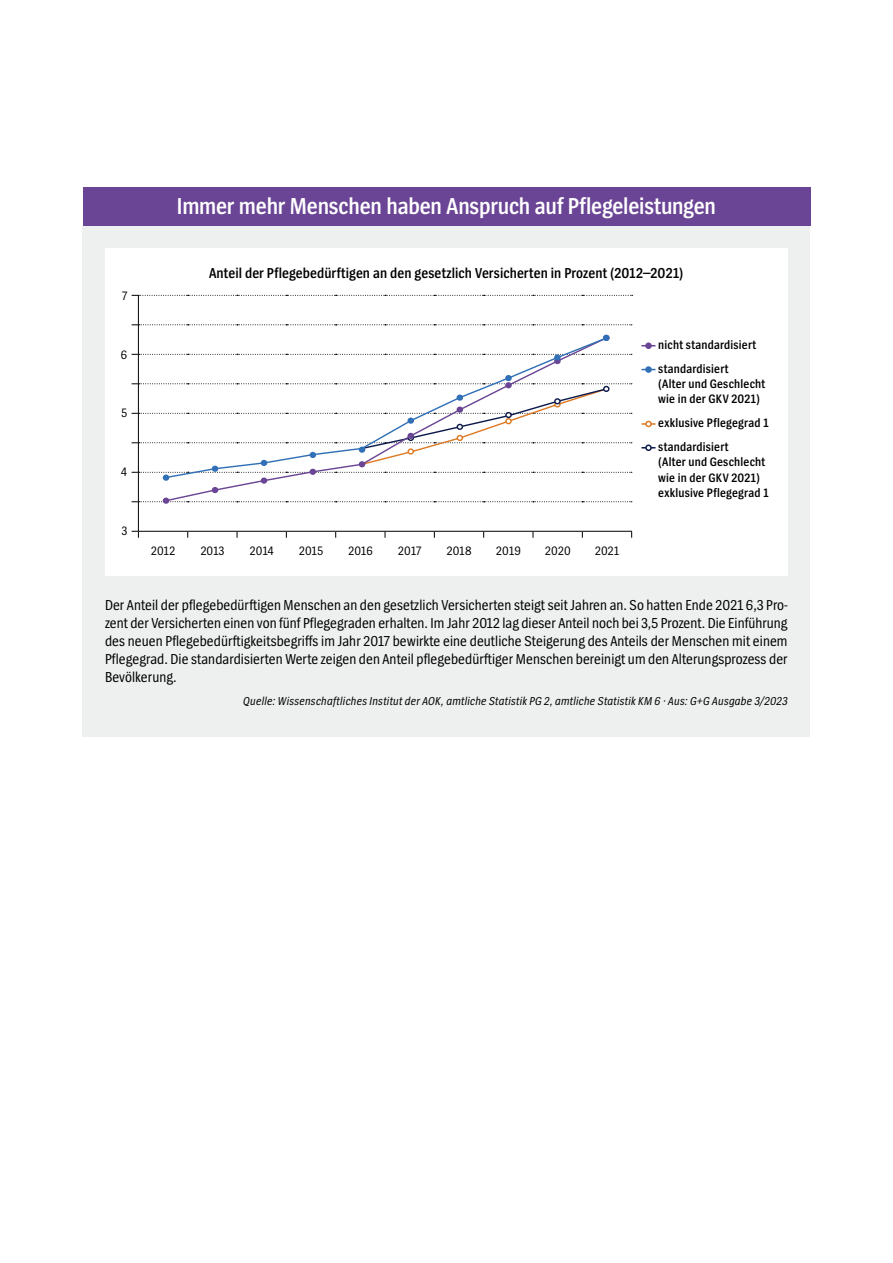
<style>
.page{position:relative;width:893px;height:1263px;background:#fff}
.page>*{position:absolute;margin:0;border:0;box-sizing:border-box;transform-origin:0 0}
.t1{font:600 24px "Spiegel Cd";letter-spacing:-.01em;color:#fff}
.t2{font:15px/18px "Spiegel Cd";letter-spacing:.005em;color:#000;text-align:justify}
.t3{font:600 15px "Spiegel Cd";color:#000}
.t4{font:600 12.75px/15.3px "Spiegel Cd";letter-spacing:.015em;color:#000}
.t5{font:12.75px "Spiegel Cd";letter-spacing:.005em;color:#000}
.t6{font:italic 12px "Spiegel Cd";letter-spacing:.02em;color:#000}
</style>
<div class="page">
<div style="left:82px;top:226px;width:728px;height:510px;background:#eef0ef"></div>
<div style="left:82px;top:188px;width:728px;height:38px;background:#6b4595"></div>
<div style="left:105px;top:248px;width:683px;height:328px;background:#fff"></div>
<div style="left:645px;top:342px;width:7px;height:7px;background:#6b4595;border-radius:50%"></div>
<svg style="left:645px;top:366px;width:7px;height:7px"></svg>
<svg style="left:641px;top:369px;width:14px;height:1px"></svg>
<svg style="left:641px;top:421px;width:14px;height:4px"></svg>
<div style="left:645px;top:421px;width:7px;height:6px;border:2px solid #dd7a23;border-radius:50%"></div>
<svg style="left:641px;top:445px;width:14px;height:5px"></svg>
<div style="left:645px;top:444px;width:7px;height:7px;border:2px solid #0d1a4c;border-radius:50%"></div>
<svg style="left:132px;top:295px;width:501px;height:243px"></svg>
<div style="left:407px;top:417px;width:7px;height:7px;background:#3170b6;border-radius:50%"></div>
<div style="left:457px;top:394px;width:6px;height:7px;background:#3170b6;border-radius:50%"></div>
<div style="left:505px;top:375px;width:7px;height:6px;background:#3170b6;border-radius:50%"></div>
<div style="left:554px;top:354px;width:7px;height:7px;background:#3170b6;border-radius:50%"></div>
<div style="left:603px;top:335px;width:7px;height:6px;background:#3170b6;border-radius:50%"></div>
<h1 class="t1" style="left:177px;top:193px;width:541px">Immer mehr Menschen haben Anspruch auf Pflegeleistungen</h1>
<p class="t5" style="left:122px;top:289px;width:7px">7</p>
<p class="t5" style="left:121px;top:347px;width:8px">6</p>
<p class="t5" style="left:122px;top:406px;width:7px">5</p>
<p class="t5" style="left:121px;top:465px;width:8px">4</p>
<p class="t5" style="left:122px;top:524px;width:7px">3</p>
<p class="t3" style="left:209px;top:265px;width:476px">Anteil der Pflegebedürftigen an den gesetzlich Versicherten in Prozent (2012–2021)</p>
<p class="t5" style="left:151px;top:543px;width:26px">2012</p>
<p class="t5" style="left:201px;top:543px;width:25px">2013</p>
<p class="t5" style="left:250px;top:543px;width:26px">2014</p>
<p class="t5" style="left:299px;top:543px;width:26px">2015</p>
<p class="t5" style="left:348px;top:543px;width:26px">2016</p>
<p class="t5" style="left:398px;top:543px;width:25px">2017</p>
<p class="t5" style="left:447px;top:543px;width:26px">2018</p>
<p class="t5" style="left:496px;top:543px;width:26px">2019</p>
<p class="t5" style="left:545px;top:543px;width:27px">2020</p>
<p class="t5" style="left:595px;top:543px;width:26px">2021</p>
<p class="t4" style="left:658px;top:333px;width:100px;line-height:23.9px">nicht standardisiert standardisiert</p>
<p class="t4" style="left:658px;top:376px;width:109px">(Alter und Geschlecht wie in der GKV 2021)</p>
<p class="t4" style="left:658px;top:411px;width:112px;line-height:23.9px">exklusive Pflegegrad 1 standardisiert</p>
<p class="t4" style="left:658px;top:455px;width:112px">(Alter und Geschlecht wie in der GKV 2021) exklusive Pflegegrad 1</p>
<p class="t2" style="left:105px;top:596px;width:684px">Der Anteil der pflegebedürftigen Menschen an den gesetzlich Versicherten steigt seit Jahren an. So hatten Ende 2021 6,3 Pro&shy;zent der Versicherten einen von fünf Pflegegraden erhalten. Im Jahr 2012 lag dieser Anteil noch bei 3,5 Prozent. Die Einführung des neuen Pflegebedürftigkeitsbegriffs im Jahr 2017 bewirkte eine deutliche Steigerung des Anteils der Menschen mit einem Pflegegrad. Die standardisierten Werte zeigen den Anteil pflegebedürftiger Menschen bereinigt um den Alterungsprozess der Bevölkerung.</p>
<p class="t6" style="left:243px;top:694px;width:546px">Quelle: Wissenschaftliches Institut der AOK, amtliche Statistik PG 2, amtliche Statistik KM 6 · Aus: G+G Ausgabe 3/2023</p>
</div>
